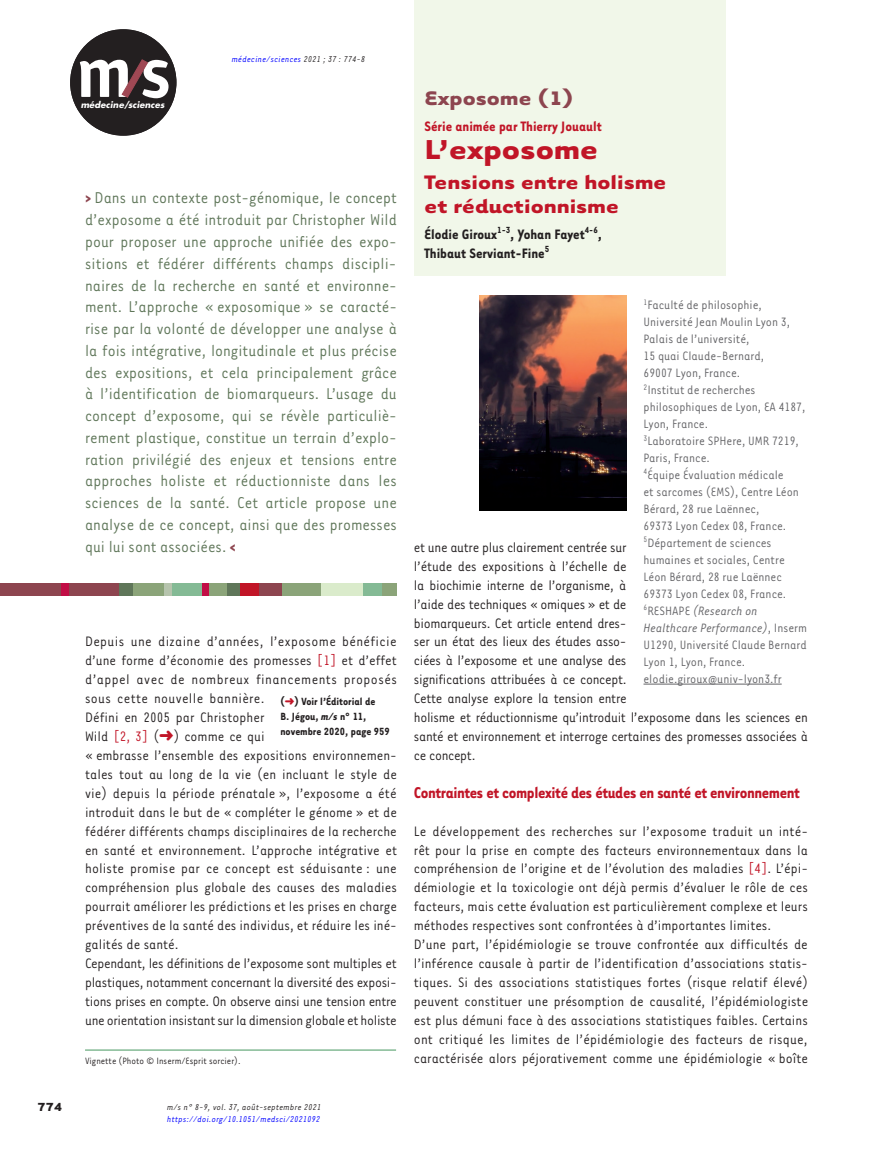
<style>
.page{position:relative;width:893px;height:1149px;background:#fff}
.page>*{position:absolute;margin:0;border:0;box-sizing:border-box;transform-origin:0 0}
.t1{font:700 31.5px "Tarzana Wide";color:#c11527}
.t2{font:700 22.5px/24px "Tarzana Wide";color:#c11527}
.t3{font:700 22.5px "Tarzana Wide";color:#8d454f}
.t4{font:18px/21.8px "Tarzana Narrow";color:#5f7659;text-align:justify}
.t5{font:700 18px "Tarzana Narrow";letter-spacing:-.02em;color:#c11527}
.t6{font:15.75px/18.9px "Tarzana Narrow";color:#231f20}
.t7{font:15.75px/18.9px "Tarzana Narrow";letter-spacing:-.02em;color:#231f20}
.t8{font:700 15.75px/18.9px "Tarzana Narrow";color:#231f20}
.t9{font:700 15.75px "Tarzana Narrow";color:#c11527}
.t10{font:13.95px/17px "Tarzana Narrow";color:#636366}
.t11{font:700 13.5px "Tarzana Wide";color:#231f20}
.t12{font:700 12px/15px "Tarzana Narrow";color:#231f20}
.t13{font:10.5px "Tarzana Narrow";color:#231f20}
.t14{font:italic 9.75px "Tarzana Narrow";letter-spacing:.025em;color:#00f}
.t15{font:italic 9.75px "Tarzana Narrow";letter-spacing:.025em;color:#231f20}
.t16{font:italic 700 8.55px "Futura";letter-spacing:.01em;color:#fff}
.s1{color:#231f20}
.s2{font-weight:700;color:#8d454f}
.s3{color:#c11527}
.s4{font-style:italic}
</style>
<div class="page">
<div style="left:70px;top:29px;width:106px;height:107px;background:#231f20;border-radius:50%"></div>
<svg style="left:80px;top:60px;width:89px;height:38px"></svg>
<div style="left:414px;top:0;width:312px;height:275px;background:#f1f7e9"></div>
<div style="left:0;top:583px;width:120px;height:13px;background:#8d454f"></div>
<div style="left:119px;top:583px;width:18px;height:13px;background:#5f7659"></div>
<div style="left:226px;top:583px;width:14px;height:13px;background:#5f7659"></div>
<div style="left:133px;top:583px;width:31px;height:13px;background:#8ba479"></div>
<div style="left:169px;top:583px;width:34px;height:13px;background:#84ba95"></div>
<div style="left:362px;top:583px;width:21px;height:13px;background:#84ba95"></div>
<div style="left:207px;top:583px;width:20px;height:13px;background:#8ba479"></div>
<div style="left:382px;top:583px;width:15px;height:13px;background:#8ba479"></div>
<div style="left:281px;top:583px;width:40px;height:13px;background:#8ba479"></div>
<div style="left:321px;top:583px;width:41px;height:13px;background:#daebcb"></div>
<div style="left:164px;top:583px;width:8px;height:13px;background:#b6c4ad"></div>
<div style="left:61px;top:583px;width:7px;height:13px;background:#c10d45"></div>
<div style="left:203px;top:583px;width:6px;height:13px;background:#c10d45"></div>
<div style="left:240px;top:583px;width:28px;height:13px;background:#c11527"></div>
<div style="left:260px;top:583px;width:22px;height:13px;background:#8d454f"></div>
<hr style="left:643px;top:683px;width:139px;height:1px;background:#636366">
<img style="left:479px;top:295px;width:147px;height:215px">
<hr style="left:85px;top:1048px;width:311px;height:2px;background:#84ba95">
<p class="t11" style="left:38px;top:1097px;width:26px">774</p>
<p class="t16" style="left:81px;top:99px;width:85px">médecine/sciences</p>
<p class="t14" style="left:232px;top:53px;width:135px">médecine/sciences <span class="s1">2021 ; 37 : 774-8</span></p>
<p class="t4" style="left:85px;top:186px;width:313px"><span class="s2">&gt;</span> Dans un contexte post-génomique, le concept d’exposome a été introduit par Christopher Wild pour proposer une approche unifiée des expo&shy;sitions et fédérer différents champs discipli&shy;naires de la recherche en santé et environne&shy;ment. L’approche « exposomique » se caracté&shy;rise par la volonté de développer une analyse à la fois intégrative, longitudinale et plus précise des expositions, et cela principalement grâce à l’identification de biomarqueurs. L’usage du concept d’exposome, qui se révèle particuliè&shy;rement plastique, constitue un terrain d’explo&shy;ration privilégié des enjeux et tensions entre approches holiste et réductionniste dans les sciences de la santé. Cet article propose une analyse de ce concept, ainsi que des promesses qui lui sont associées. <span class="s2">&lt;</span></p>
<p class="t6" style="left:85px;top:631px;width:314px">Depuis une dizaine d’années, l’exposome bénéficie d’une forme d’économie des promesses <span class="s3">[1]</span> et d’effet d’appel avec de nombreux financements proposés sous cette nouvelle bannière.<br>Défini en 2005 par Christopher<br>Wild <span class="s3">[2, 3]</span> (<span class="s3">➜</span>) comme ce qui<br>« embrasse l’ensemble des expositions environnemen&shy;tales tout au long de la vie (en incluant le style de vie) depuis la période prénatale », l’exposome a été introduit dans le but de « compléter le génome » et de fédérer différents champs disciplinaires de la recherche en santé et environnement. L’approche intégrative et holiste promise par ce concept est séduisante : une compréhension plus globale des causes des maladies pourrait améliorer les prédictions et les prises en charge préventives de la santé des individus, et réduire les iné&shy;galités de santé.<br>Cependant, les définitions de l’exposome sont multiples et plastiques, notamment concernant la diversité des exposi&shy;tions prises en compte. On observe ainsi une tension entre une orientation insistant sur la dimension globale et holiste</p>
<p class="t12" style="left:280px;top:692px;width:111px">(<span class="s3">➜</span>) Voir l’Éditorial de<br>B. Jégou, <span class="s4">m/s</span> n° 11, novembre 2020, page 959</p>
<p class="t13" style="left:85px;top:1053px;width:157px">Vignette (Photo © Inserm/Esprit sorcier).</p>
<p class="t15" style="left:167px;top:1100px;width:155px">m/s n° 8-9, vol. 37, août-septembre 2021</p>
<p class="t14" style="left:167px;top:1112px;width:155px">https://doi.org/10.1051/medsci/2021092</p>
<h2 class="t3" style="left:424px;top:84px;width:150px">Exposome (1)</h2>
<p class="t9" style="left:424px;top:116px;width:179px">Série animée par Thierry Jouault</p>
<h1 class="t1" style="left:424px;top:128px;width:175px">L’exposome</h1>
<h2 class="t2" style="left:424px;top:169px;width:243px">Tensions entre holisme et réductionnisme</h2>
<p class="t8" style="left:424px;top:224px;width:179px">Élodie Giroux<sup>1-3</sup>, Yohan Fayet<sup>4-6</sup>,<br>Thibaut Serviant-Fine<sup>5</sup></p>
<p class="t10" style="left:643px;top:296px;width:165px"><sup>1</sup>Faculté de philosophie,<br>Université Jean Moulin Lyon 3,<br>Palais de l’université,<br>15 quai Claude-Bernard,<br>69007 Lyon, France.<br><sup>2</sup>Institut de recherches philosophiques de Lyon, EA 4187,<br>Lyon, France.<br><sup>3</sup>Laboratoire SPHere, UMR 7219,<br>Paris, France.<br><sup>4</sup>Équipe Évaluation médicale<br>et sarcomes (EMS), Centre Léon<br>Bérard, 28 rue Laënnec,<br>69373 Lyon Cedex 08, France.<br><sup>5</sup>Département de sciences humaines et sociales, Centre<br>Léon Bérard, 28 rue Laënnec<br>69373 Lyon Cedex 08, France.<br><sup>6</sup>RESHAPE <span class="s4">(Research on<br>Healthcare Performance)</span>, Inserm<br>U1290, Université Claude Bernard<br>Lyon 1, Lyon, France. elodie.giroux@univ-lyon3.fr</p>
<p class="t7" style="left:414px;top:537px;width:396px">et une autre plus clairement centrée sur<br>l’étude des expositions à l’échelle de<br>la biochimie interne de l’organisme, à<br>l’aide des techniques « omiques » et de<br>biomarqueurs. Cet article entend dres-<br>ser un état des lieux des études asso-<br>ciées à l’exposome et une analyse des<br>significations attribuées à ce concept.<br>Cette analyse explore la tension entre<br>holisme et réductionnisme qu’introduit l’exposome dans les sciences en santé et environnement et interroge certaines des promesses associées à ce concept.</p>
<p class="t5" style="left:414px;top:780px;width:388px">Contraintes et complexité des études en santé et environnement</p>
<p class="t6" style="left:414px;top:820px;width:396px">Le développement des recherches sur l’exposome traduit un inté&shy;rêt pour la prise en compte des facteurs environnementaux dans la compréhension de l’origine et de l’évolution des maladies <span class="s3">[4]</span>. L’épi&shy;démiologie et la toxicologie ont déjà permis d’évaluer le rôle de ces facteurs, mais cette évaluation est particulièrement complexe et leurs méthodes respectives sont confrontées à d’importantes limites.<br>D’une part, l’épidémiologie se trouve confrontée aux difficultés de l’inférence causale à partir de l’identification d’associations statis&shy;tiques. Si des associations statistiques fortes (risque relatif élevé) peuvent constituer une présomption de causalité, l’épidémiologiste est plus démuni face à des associations statistiques faibles. Certains ont critiqué les limites de l’épidémiologie des facteurs de risque, caractérisée alors péjorativement comme une épidémiologie « boîte</p>
</div>
